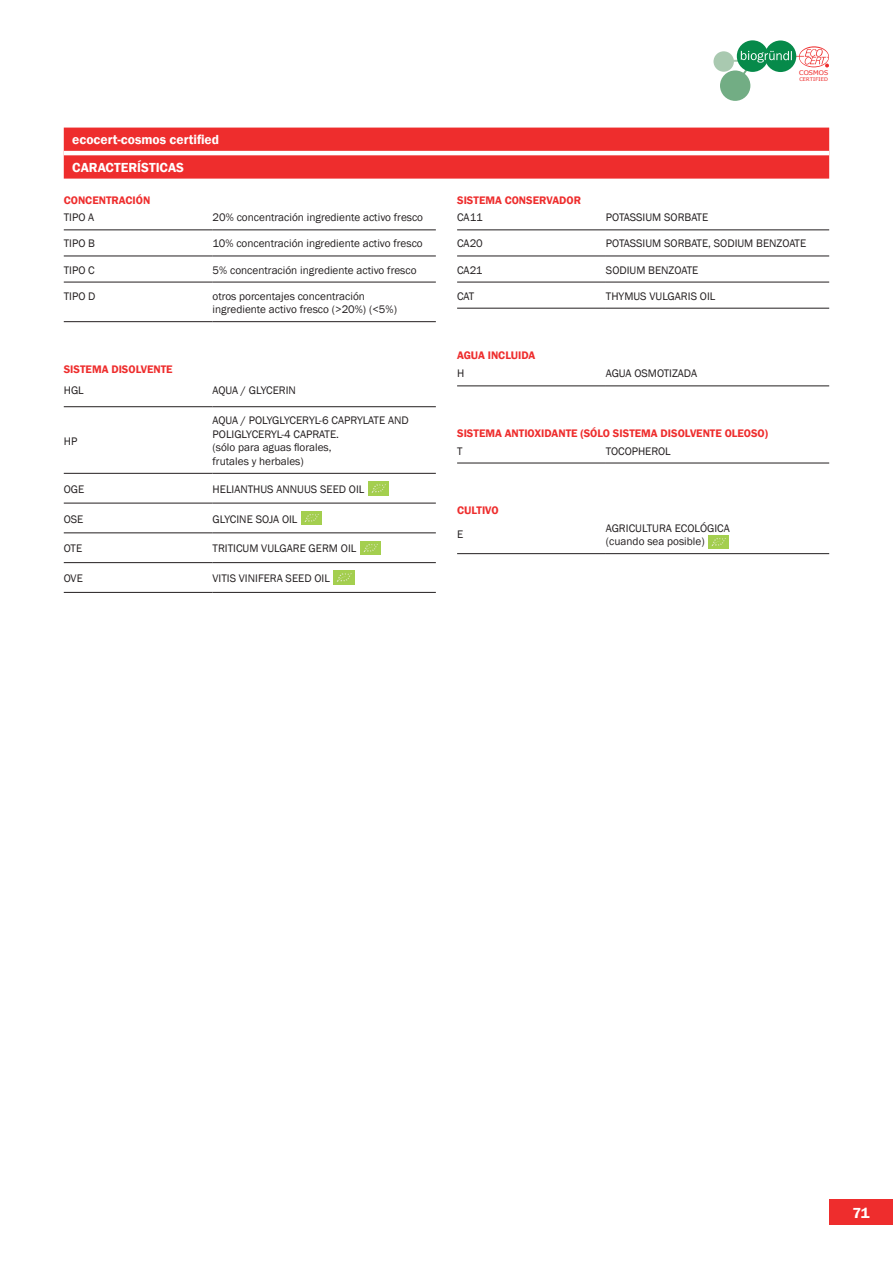
<style>
.page{position:relative;width:893px;height:1263px;background:#fff}
.page>*{position:absolute;margin:0;border:0;box-sizing:border-box;transform-origin:0 0}
.t1{font:600 15px "Franklin Gothic";color:#fff}
.F_funcio{font:600 13.5px "Franklin Gothic";color:#fff}
.I_name{font:11.25px/13.5px "Franklin Gothic";color:#231f20}
.I_name-2{font:600 11.25px "Franklin Gothic";color:#ee2d2d}
.t2{font:6.45px "Tahoma";letter-spacing:.02em;color:#ee2d2d;scale:1.13 1}
.t3{font:4.95px "Tahoma";letter-spacing:.03em;color:#ee2d2d;scale:1.13 1}
</style>
<div class="page">
<div style="left:829px;top:1199px;width:64px;height:26px;background:#ee2d2d"></div>
<svg style="left:799px;top:46px;width:30px;height:21px"></svg>
<svg style="left:800px;top:47px;width:28px;height:20px"></svg>
<div style="left:720px;top:70px;width:30px;height:31px;background:#72ad84;border-radius:50%"></div>
<div style="left:713px;top:51px;width:21px;height:21px;background:#a9c9b0;border-radius:50%"></div>
<div style="left:737px;top:40px;width:31px;height:32px;background:#068a4a;border-radius:50%"></div>
<div style="left:765px;top:40px;width:31px;height:32px;background:#068a4a;border-radius:50%"></div>
<svg style="left:732px;top:49px;width:97px;height:27px"></svg>
<hr style="left:64px;top:229px;width:149px;height:1px;background:#231f20">
<hr style="left:213px;top:229px;width:223px;height:1px;background:#231f20">
<hr style="left:64px;top:256px;width:149px;height:1px;background:#231f20">
<hr style="left:64px;top:282px;width:149px;height:1px;background:#231f20">
<hr style="left:64px;top:321px;width:149px;height:1px;background:#231f20">
<hr style="left:213px;top:256px;width:223px;height:1px;background:#231f20">
<hr style="left:213px;top:282px;width:223px;height:1px;background:#231f20">
<hr style="left:213px;top:321px;width:223px;height:1px;background:#231f20">
<hr style="left:64px;top:503px;width:149px;height:1px;background:#231f20">
<hr style="left:213px;top:503px;width:223px;height:1px;background:#231f20">
<hr style="left:64px;top:532px;width:149px;height:1px;background:#231f20">
<hr style="left:213px;top:532px;width:223px;height:1px;background:#231f20">
<hr style="left:64px;top:562px;width:149px;height:1px;background:#231f20">
<hr style="left:213px;top:562px;width:223px;height:1px;background:#231f20">
<hr style="left:64px;top:473px;width:149px;height:1px;background:#231f20">
<hr style="left:213px;top:473px;width:223px;height:1px;background:#231f20">
<hr style="left:64px;top:592px;width:149px;height:1px;background:#231f20">
<hr style="left:213px;top:592px;width:223px;height:1px;background:#231f20">
<hr style="left:64px;top:406px;width:149px;height:1px;background:#231f20">
<hr style="left:213px;top:406px;width:223px;height:1px;background:#231f20">
<hr style="left:457px;top:229px;width:149px;height:1px;background:#231f20">
<hr style="left:606px;top:229px;width:223px;height:1px;background:#231f20">
<hr style="left:457px;top:256px;width:149px;height:1px;background:#231f20">
<hr style="left:606px;top:256px;width:223px;height:1px;background:#231f20">
<hr style="left:457px;top:282px;width:149px;height:1px;background:#231f20">
<hr style="left:606px;top:282px;width:223px;height:1px;background:#231f20">
<hr style="left:457px;top:385px;width:149px;height:1px;background:#231f20">
<hr style="left:606px;top:385px;width:223px;height:1px;background:#231f20">
<hr style="left:457px;top:463px;width:149px;height:1px;background:#231f20">
<hr style="left:606px;top:463px;width:223px;height:1px;background:#231f20">
<hr style="left:457px;top:553px;width:149px;height:1px;background:#231f20">
<hr style="left:606px;top:553px;width:223px;height:1px;background:#231f20">
<hr style="left:457px;top:308px;width:149px;height:1px;background:#231f20">
<hr style="left:606px;top:308px;width:223px;height:1px;background:#231f20">
<img style="left:368px;top:482px;width:20px;height:13px">
<img style="left:301px;top:511px;width:21px;height:14px">
<img style="left:360px;top:541px;width:20px;height:14px">
<img style="left:334px;top:571px;width:20px;height:13px">
<img style="left:708px;top:535px;width:21px;height:14px">
<div style="left:64px;top:128px;width:765px;height:51px;background:#ee2d2d"></div>
<hr style="left:64px;top:151px;width:765px;height:4px;background:#fff">
<p class="F_funcio" style="left:72px;top:131px;width:148px">ecocert-cosmos certified</p>
<p class="F_funcio" style="left:72px;top:160px;width:113px">CARACTERÍSTICAS</p>
<p class="I_name-2" style="left:64px;top:193px;width:88px">CONCENTRACIÓN</p>
<p class="I_name" style="left:64px;top:211px;width:32px">TIPO A</p>
<p class="I_name" style="left:213px;top:211px;width:212px">20% concentración ingrediente activo fresco</p>
<p class="I_name" style="left:64px;top:237px;width:33px">TIPO B</p>
<p class="I_name" style="left:213px;top:237px;width:212px">10% concentración ingrediente activo fresco</p>
<p class="I_name" style="left:64px;top:263px;width:32px">TIPO C</p>
<p class="I_name" style="left:213px;top:263px;width:205px">5% concentración ingrediente activo fresco</p>
<p class="I_name" style="left:64px;top:289px;width:33px">TIPO D</p>
<p class="I_name" style="left:213px;top:289px;width:186px">otros porcentajes concentración ingrediente activo fresco (&gt;20%) (&lt;5%)</p>
<p class="I_name-2" style="left:64px;top:362px;width:110px">SISTEMA DISOLVENTE</p>
<p class="I_name" style="left:64px;top:384px;width:22px">HGL</p>
<p class="I_name" style="left:213px;top:384px;width:85px">AQUA / GLYCERIN</p>
<p class="I_name" style="left:64px;top:434px;width:15px">HP</p>
<p class="I_name" style="left:213px;top:414px;width:198px">AQUA / POLYGLYCERYL-6 CAPRYLATE AND</p>
<p class="I_name" style="left:213px;top:428px;width:128px">POLIGLYCERYL-4 CAPRATE. (sólo para aguas florales, frutales y herbales)</p>
<p class="I_name" style="left:64px;top:482px;width:22px">OGE</p>
<p class="I_name" style="left:213px;top:482px;width:153px">HELIANTHUS ANNUUS SEED OIL</p>
<p class="I_name" style="left:64px;top:512px;width:21px">OSE</p>
<p class="I_name" style="left:213px;top:512px;width:86px">GLYCINE SOJA OIL</p>
<p class="I_name" style="left:64px;top:542px;width:20px">OTE</p>
<p class="I_name" style="left:213px;top:542px;width:145px">TRITICUM VULGARE GERM OIL</p>
<p class="I_name" style="left:64px;top:572px;width:21px">OVE</p>
<p class="I_name" style="left:213px;top:572px;width:119px">VITIS VINIFERA SEED OIL</p>
<p class="t2" style="left:799px;top:68px;width:27px">COSMOS</p>
<p class="t3" style="left:799px;top:75px;width:27px">CERTIFIED</p>
<p class="I_name-2" style="left:457px;top:193px;width:125px">SISTEMA CONSERVADOR</p>
<p class="I_name" style="left:457px;top:211px;width:27px">CA11</p>
<p class="I_name" style="left:606px;top:211px;width:104px">POTASSIUM SORBATE</p>
<p class="I_name" style="left:457px;top:237px;width:27px">CA20</p>
<p class="I_name" style="left:606px;top:237px;width:202px">POTASSIUM SORBATE, SODIUM BENZOATE</p>
<p class="I_name" style="left:457px;top:263px;width:27px">CA21</p>
<p class="I_name" style="left:606px;top:263px;width:94px">SODIUM BENZOATE</p>
<p class="I_name" style="left:457px;top:289px;width:19px">CAT</p>
<p class="I_name" style="left:606px;top:289px;width:111px">THYMUS VULGARIS OIL</p>
<p class="I_name-2" style="left:457px;top:349px;width:80px">AGUA INCLUIDA</p>
<p class="I_name" style="left:457px;top:367px;width:9px">H</p>
<p class="I_name" style="left:606px;top:367px;width:93px">AGUA OSMOTIZADA</p>
<p class="I_name-2" style="left:457px;top:426px;width:312px">SISTEMA ANTIOXIDANTE (SÓLO SISTEMA DISOLVENTE OLEOSO)</p>
<p class="I_name" style="left:457px;top:444px;width:7px">T</p>
<p class="I_name" style="left:606px;top:444px;width:66px">TOCOPHEROL</p>
<p class="I_name-2" style="left:457px;top:503px;width:43px">CULTIVO</p>
<p class="I_name" style="left:457px;top:528px;width:8px">E</p>
<p class="I_name" style="left:606px;top:521px;width:125px">AGRICULTURA ECOLÓGICA (cuando sea posible)</p>
<h1 class="t1" style="left:852px;top:1204px;width:19px">71</h1>
</div>
